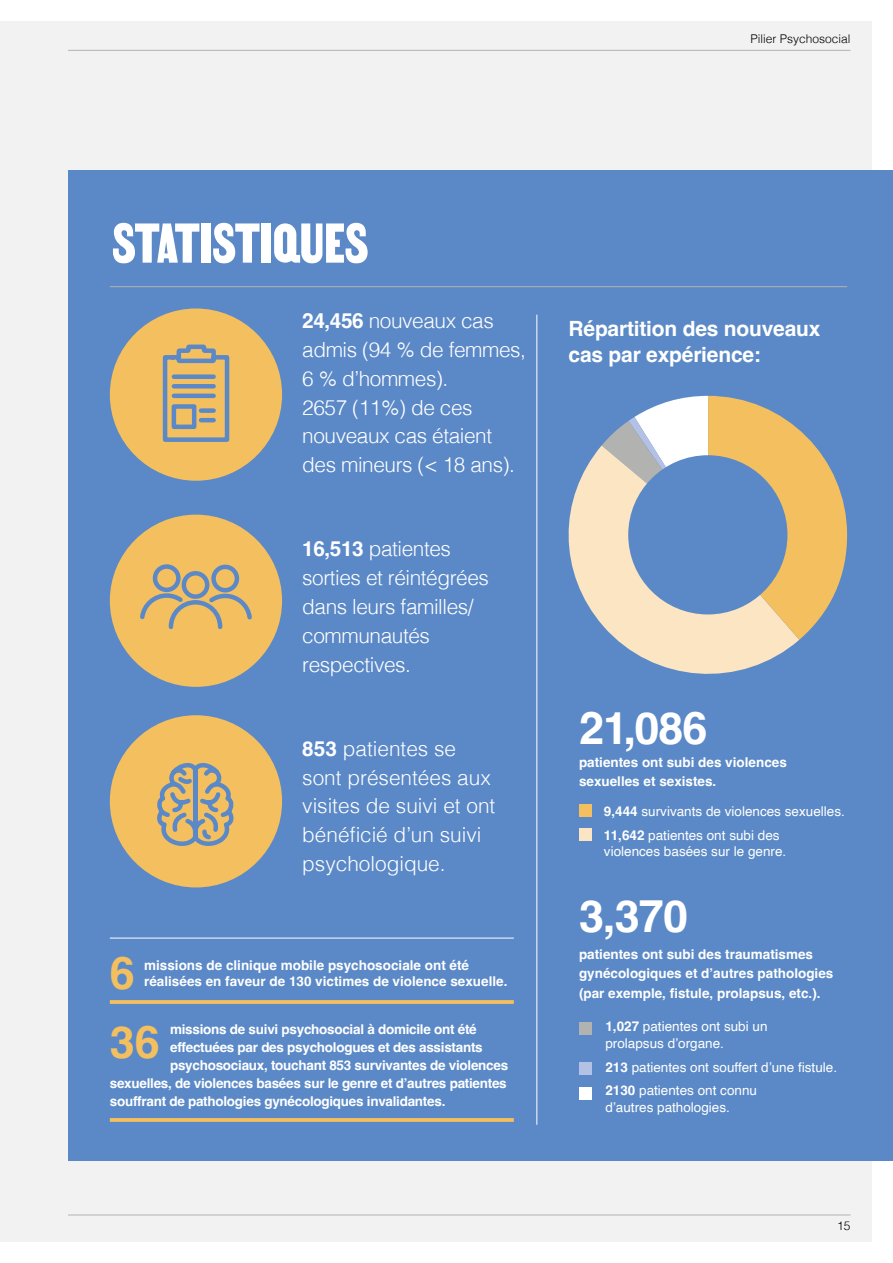
<style>
.page{position:relative;width:893px;height:1263px;background:#fff}
.page>*{position:absolute;margin:0;border:0;box-sizing:border-box;transform-origin:0 0}
.t1{font:67.5px "MARTIN";color:#fff}
.t2{font:700 45px "Helvetica";letter-spacing:-.02em;color:#fff}
.t3{font:700 45px/69px "Helvetica";color:#f4bf5e}
.t4{font:700 21px/25.5px "Helvetica";letter-spacing:-.01em;color:#fff}
.t5{font:300 20.85px/28.8px "Helvetica";letter-spacing:-.02em;color:#fff}
.t6{font:300 20.85px/28.8px "Helvetica";color:#fff}
.t7{font:700 13.5px/19.5px "Helvetica";color:#fff}
.t8{font:700 13.5px "Helvetica";letter-spacing:-.02em;color:#fff}
.t9{font:13.5px/23.9px "Helvetica";color:#fff}
.t10{font:300 12px "Helvetica";color:#000}
.s1{font-weight:700}
</style>
<div class="page">
<div style="left:0;top:21px;width:872px;height:1221px;background:#f2f2f2"></div>
<div style="left:68px;top:170px;width:825px;height:991px;background:#5b89c7"></div>
<hr style="left:110px;top:286px;width:737px;height:1px;background:#b2b2b1">
<hr style="left:537px;top:315px;width:1px;height:810px;background:#fff">
<div style="left:110px;top:308px;width:172px;height:173px;background:#f4bf5e;border-radius:50%"></div>
<div style="left:110px;top:515px;width:172px;height:172px;background:#f4bf5e;border-radius:50%"></div>
<div style="left:110px;top:715px;width:172px;height:172px;background:#f4bf5e;border-radius:50%"></div>
<hr style="left:110px;top:938px;width:404px;height:1px;background:#fff">
<svg style="left:162px;top:344px;width:68px;height:98px"></svg>
<svg style="left:140px;top:564px;width:112px;height:65px"></svg>
<svg style="left:158px;top:763px;width:75px;height:83px"></svg>
<div style="left:579px;top:804px;width:13px;height:13px;background:#f4bf5e"></div>
<div style="left:579px;top:828px;width:13px;height:13px;background:#fbe5c2"></div>
<div style="left:579px;top:1022px;width:13px;height:13px;background:#b2b2b1"></div>
<div style="left:579px;top:1062px;width:13px;height:13px;background:#b3c2e4"></div>
<div style="left:579px;top:1087px;width:13px;height:12px;background:#fff"></div>
<svg style="left:568px;top:445px;width:231px;height:229px;fill:#fbe5c2"></svg>
<svg style="left:602px;top:396px;width:245px;height:244px"></svg>
<div style="left:628px;top:455px;width:159px;height:159px;background:#5b89c7;border-radius:50%"></div>
<hr style="left:110px;top:1000px;width:404px;height:4px;background:#eabb64">
<svg style="left:110px;top:1118px;width:404px;height:4px;background:#edbc62"></svg>
<hr style="left:68px;top:50px;width:782px;height:1px;background:#b2b2b1">
<hr style="left:68px;top:1215px;width:782px;height:1px;background:#b2b2b1">
<p class="t10" style="left:750px;top:28px;width:102px">Pilier Psychosocial</p>
<h1 class="t1" style="left:112px;top:203px;width:257px">STATISTIQUES</h1>
<h3 class="t5" style="left:302px;top:305px;width:225px"><span class="s1">24,456</span> nouveaux cas admis (94 % de femmes,<br>6 % d’hommes).<br>2657 (11%) de ces nouveaux cas étaient des mineurs (&lt; 18 ans).</h3>
<h3 class="t5" style="left:302px;top:533px;width:188px"><span class="s1">16,513</span> patientes sorties et réintégrées dans leurs familles/ communautés respectives.</h3>
<h3 class="t6" style="left:302px;top:732px;width:195px"><span class="s1">853</span> patientes se sont présentées aux visites de suivi et ont bénéficié d’un suivi psychologique.</h3>
<h2 class="t3" style="left:110px;top:944px;width:52px">6<br>36</h2>
<p class="t7" style="left:144px;top:958px;width:365px;line-height:16.6px">missions de clinique mobile psychosociale ont été réalisées en faveur de 130 victimes de violence sexuelle.</p>
<p class="t8" style="left:170px;top:1020px;width:308px">missions de suivi psychosocial à domicile ont été</p>
<p class="t8" style="left:170px;top:1038px;width:314px">effectuées par des psychologues et des assistants</p>
<p class="t8" style="left:170px;top:1056px;width:340px">psychosociaux, touchant 853 survivantes de violences</p>
<p class="t8" style="left:110px;top:1074px;width:398px">sexuelles, de violences basées sur le genre et d’autres patientes</p>
<p class="t8" style="left:110px;top:1092px;width:337px">souffrant de pathologies gynécologiques invalidantes.</p>
<h3 class="t4" style="left:569px;top:319px;width:253px">Répartition des nouveaux cas par expérience:</h3>
<h2 class="t2" style="left:579px;top:700px;width:130px">21,086</h2>
<p class="t7" style="left:579px;top:753px;width:209px">patientes ont subi des violences sexuelles et sexistes.</p>
<p class="t9" style="left:604px;top:800px;width:242px"><span class="s1">9,444</span> survivants de violences sexuelles.<br><span class="s1">11,642</span> patientes ont subi des</p>
<p class="t9" style="left:604px;top:840px;width:184px">violences basées sur le genre.</p>
<h2 class="t2" style="left:579px;top:889px;width:111px">3,370</h2>
<p class="t7" style="left:579px;top:946px;width:256px">patientes ont subi des traumatismes gynécologiques et d’autres pathologies (par exemple, fistule, prolapsus, etc.).</p>
<p class="t9" style="left:605px;top:1018px;width:164px;line-height:16.6px"><span class="s1">1,027</span> patientes ont subi un prolapsus d’organe.</p>
<p class="t9" style="left:605px;top:1055px;width:233px"><span class="s1">213</span> patientes ont souffert d’une fistule.<br><span class="s1">2130</span> patientes ont connu</p>
<p class="t9" style="left:605px;top:1096px;width:126px">d’autres pathologies.</p>
<p class="t10" style="left:837px;top:1216px;width:15px">15</p>
</div>
